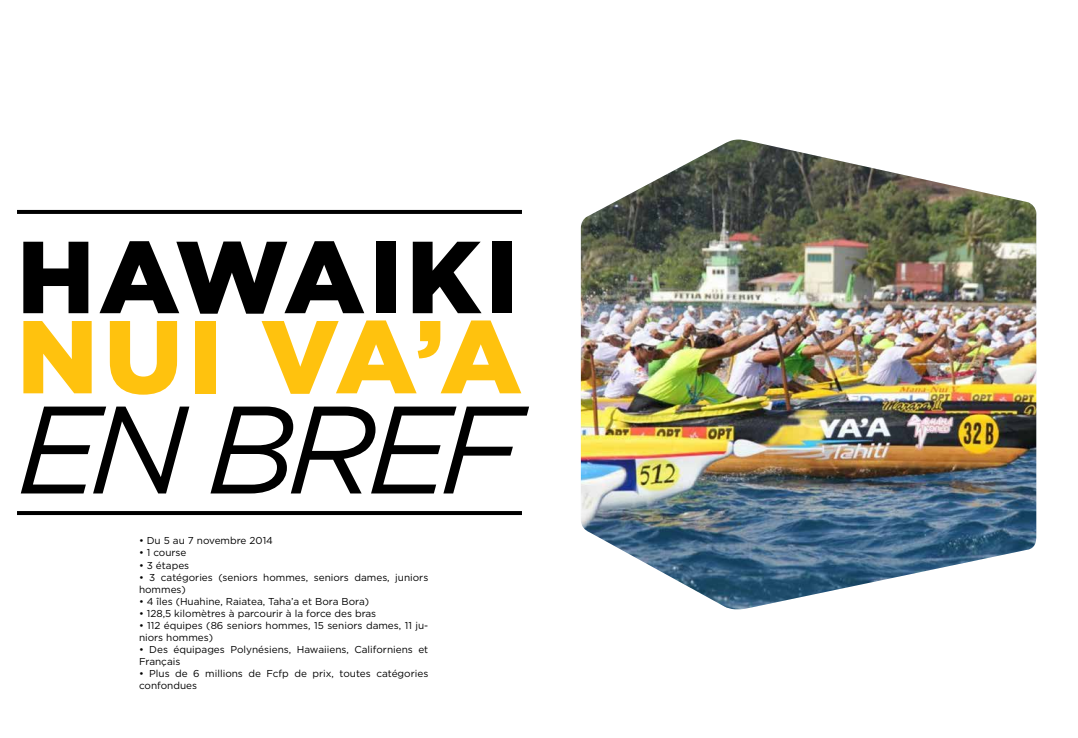
<style>
.page{position:relative;width:1078px;height:738px;background:#fff}
.page>*{position:absolute;margin:0;border:0;box-sizing:border-box;transform-origin:0 0}
.t1{font:italic 124px "Gotham";letter-spacing:-.07em;color:#000}
.t2{font:900 103.2px "Gotham";color:#ffc20e}
.t3{font:900 102px "Gotham";letter-spacing:.04em;color:#000}
.t4{font:10px/12px "Gotham";color:#000}
</style>
<div class="page">
<img style="left:580px;top:139px;width:456px;height:469px">
<svg style="left:17px;top:210px;width:505px;height:4px;background:#030303"></svg>
<svg style="left:17px;top:511px;width:505px;height:3px;background:#030303"></svg>
<h3 class="t3" style="left:17px;top:206px;width:503px">HAWAIKI</h3>
<h2 class="t2" style="left:17px;top:285px;width:506px">NUI VA’A</h2>
<h1 class="t1" style="left:17px;top:370px;width:505px">EN BREF</h1>
<p class="t4" style="left:139px;top:534px;width:135px">• Du 5 au 7 novembre 2014</p>
<p class="t4" style="left:139px;top:546px;width:49px">• 1 course</p>
<p class="t4" style="left:139px;top:558px;width:52px">• 3 étapes</p>
<p class="t4" style="left:139px;top:570px;width:291px">• 3 catégories (seniors hommes, seniors dames, juniors hommes)</p>
<p class="t4" style="left:139px;top:594px;width:232px">• 4 îles (Huahine, Raiatea, Taha’a et Bora Bora)</p>
<p class="t4" style="left:139px;top:606px;width:239px">• 128,5 kilomètres à parcourir à la force des bras</p>
<p class="t4" style="left:139px;top:618px;width:291px">• 112 équipes (86 seniors hommes, 15 seniors dames, 11 ju&shy;niors hommes)</p>
<p class="t4" style="left:139px;top:642px;width:291px">• Des équipages Polynésiens, Hawaiiens, Californiens et<br>Français</p>
<p class="t4" style="left:139px;top:666px;width:291px">• Plus de 6 millions de Fcfp de prix, toutes catégories confondues</p>
</div>
